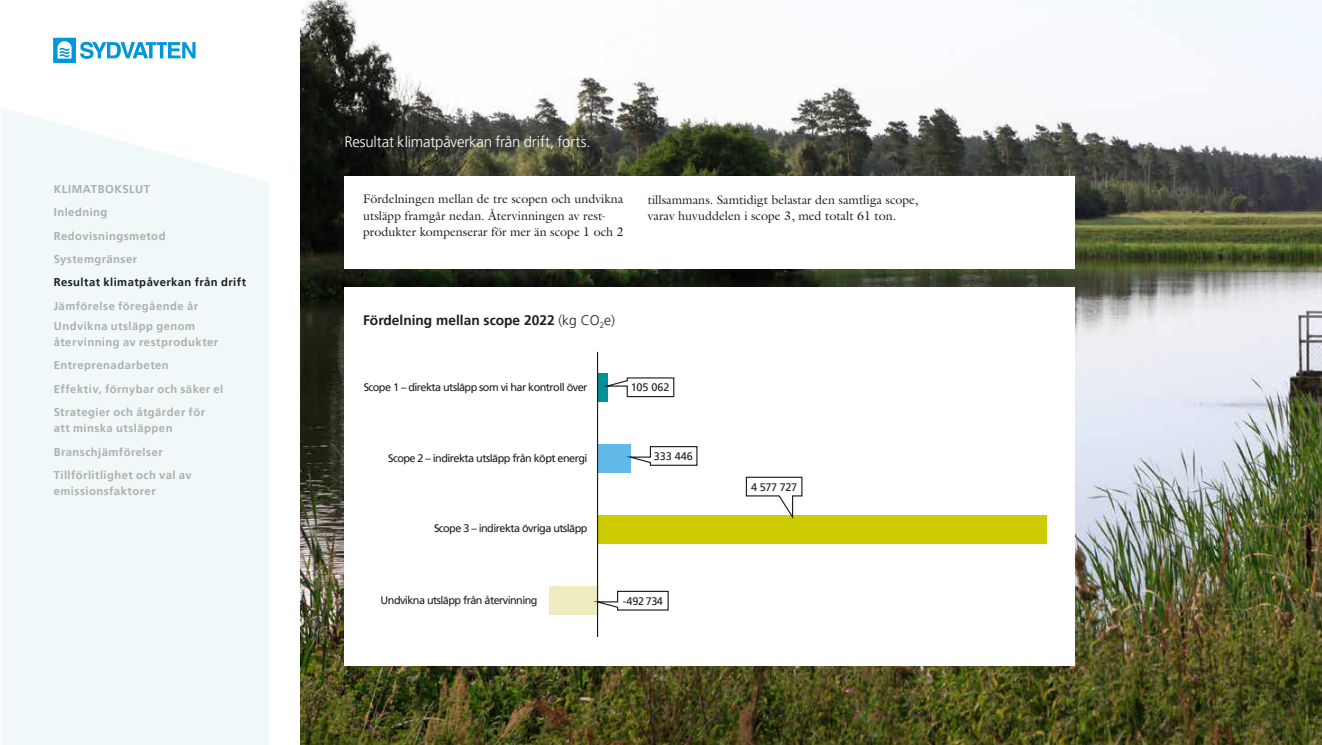
<style>
.page{position:relative;width:1322px;height:745px;background:#fff}
.page>*{position:absolute;margin:0;border:0;box-sizing:border-box;transform-origin:0 0}
.t1{font:300 15px "Frutiger LT Pro";letter-spacing:-.015em;color:#fff}
.t2{font:700 13.75px "Frutiger LT Pro";color:#1d1d1b}
.t3{font:12.5px/16.2px "Galliard Pro";color:#1d1d1b}
.t4{font:700 11.25px/23.4px "Frutiger LT Pro";letter-spacing:.04em;color:#afaeab}
.t5{font:700 11.25px "Frutiger LT Pro";letter-spacing:.04em;color:#1d1d1b}
.t6{font:10.88px "Frutiger LT Pro";letter-spacing:-.05em;color:#1d1d1b}
.s1{font-weight:300}
</style>
<div class="page">
<div style="left:53px;top:38px;width:23px;height:25px;background:#0097d9"></div>
<svg style="left:80px;top:41px;width:116px;height:18px"></svg>
<svg style="left:58px;top:41px;width:14px;height:18px"></svg>
<div style="left:1px;top:107px;width:268px;height:637px;background:#f1f8f9"></div>
<img style="left:301px;top:0;width:1021px;height:744px">
<div style="left:344px;top:287px;width:731px;height:378px;background:#fff"></div>
<div style="left:344px;top:176px;width:731px;height:92px;background:#fff"></div>
<div style="left:597px;top:444px;width:33px;height:28px;background:#63b9e9"></div>
<div style="left:549px;top:586px;width:48px;height:28px;background:#efecc0"></div>
<div style="left:597px;top:514px;width:450px;height:29px;background:#cdcc00"></div>
<div style="left:597px;top:373px;width:10px;height:28px;background:#009098"></div>
<hr style="left:597px;top:351px;width:1px;height:285px;background:#1d1d1b">
<svg style="left:598px;top:376px;width:77px;height:21px"></svg>
<svg style="left:626px;top:445px;width:72px;height:21px"></svg>
<svg style="left:593px;top:590px;width:76px;height:20px"></svg>
<svg style="left:745px;top:476px;width:58px;height:43px"></svg>
<p class="t4" style="left:54px;top:177px;width:113px">KLIMATBOKSLUT<br>Inledning<br>Redovisningsmetod<br>Systemgränser</p>
<p class="t5" style="left:54px;top:275px;width:194px">Resultat klimatpåverkan från drift</p>
<p class="t4" style="left:54px;top:296px;width:146px;line-height:19.8px">Jämförelse föregående år<br>Undvikna utsläpp genom</p>
<p class="t4" style="left:54px;top:330px;width:171px">återvinning av restprodukter<br>Entreprenadarbeten<br>Effektiv, förnybar och säker el<br>Strategier och åtgärder för</p>
<p class="t4" style="left:54px;top:416px;width:139px">att minska utsläppen<br>Branschjämförelser<br>Tillförlitlighet och val av</p>
<p class="t4" style="left:54px;top:479px;width:103px">emissionsfaktorer</p>
<h1 class="t1" style="left:344px;top:133px;width:248px">Resultat klimatpåverkan från drift, forts.</h1>
<p class="t3" style="left:363px;top:190px;width:262px">Fördelningen mellan de tre scopen och undvikna utsläpp framgår nedan. Återvinningen av rest&shy;produkter kompenserar för mer än scope 1 och 2</p>
<p class="t3" style="left:648px;top:191px;width:272px">tillsammans. Samtidigt belastar den samtliga scope, varav huvuddelen i scope 3, med totalt 61 ton.</p>
<p class="t2" style="left:363px;top:312px;width:253px">Fördelning mellan scope 2022 <span class="s1">(kg CO</span><sub>2</sub><span class="s1">e)</span></p>
<p class="t6" style="left:364px;top:380px;width:225px">Scope 1 – direkta utsläpp som vi har kontroll över</p>
<p class="t6" style="left:631px;top:380px;width:40px">105 062</p>
<p class="t6" style="left:388px;top:451px;width:201px">Scope 2 – indirekta utsläpp från köpt energi</p>
<p class="t6" style="left:434px;top:521px;width:155px">Scope 3 – indirekta övriga utsläpp</p>
<p class="t6" style="left:381px;top:593px;width:158px">Undvikna utsläpp från återvinning</p>
<p class="t6" style="left:654px;top:449px;width:41px">333 446</p>
<p class="t6" style="left:623px;top:594px;width:42px">-492 734</p>
<p class="t6" style="left:751px;top:480px;width:48px">4 577 727</p>
</div>
